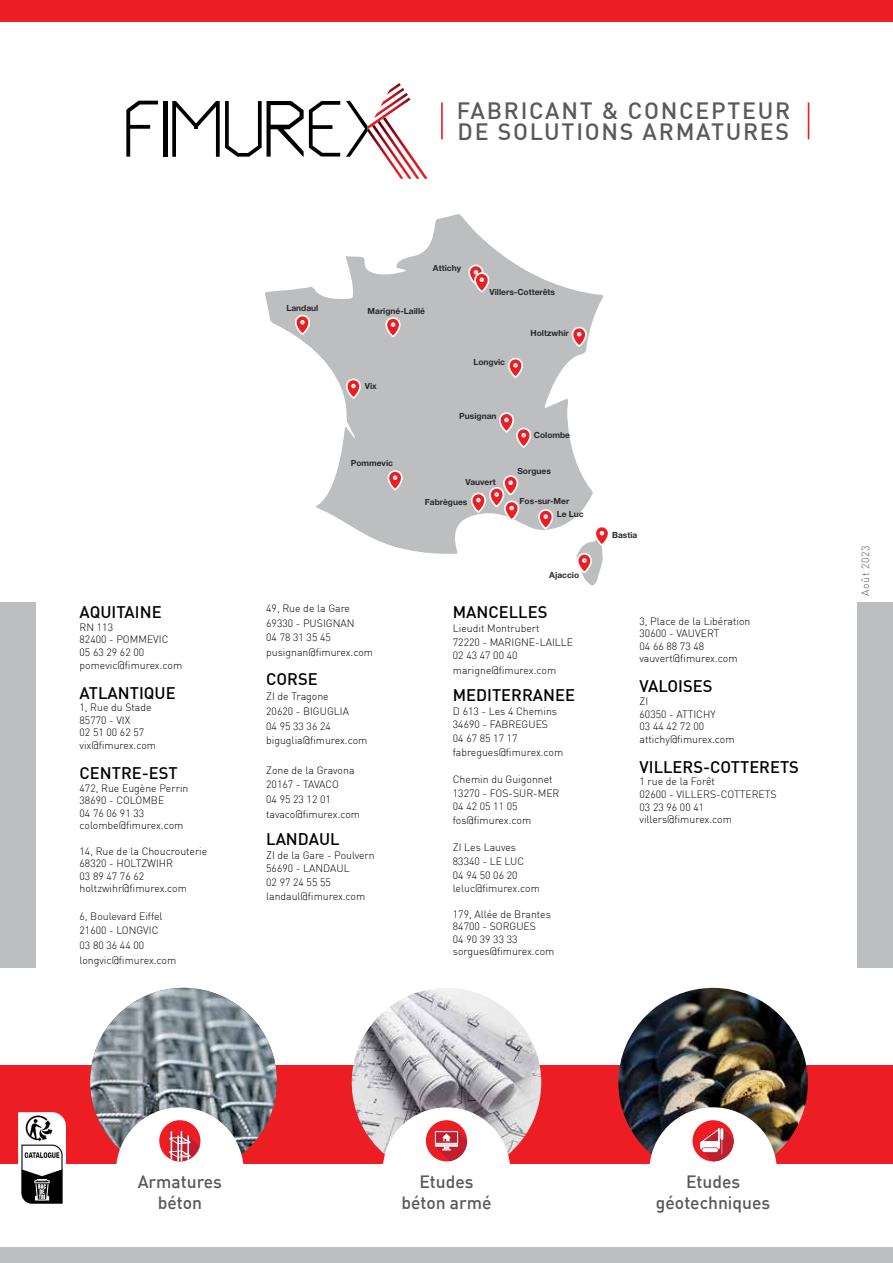
<style>
.page{position:relative;width:893px;height:1263px;background:#fff}
.page>*{position:absolute;margin:0;border:0;box-sizing:border-box;transform-origin:0 0}
.t1{font:500 23.1px/21.1px "DIN";letter-spacing:.075em;color:#58595b}
.t2{font:500 17.4px/21px "DIN";color:#58595b;text-align:center}
.t3{font:500 16.5px "DIN";color:#000}
.t4{font:300 10.5px/12.6px "DIN";color:#000}
.t5{font:300 10.5px "DIN";letter-spacing:.06em;color:#58595b}
.t6{font:700 8.4px "Helvetica Neue LT Std";color:#292928}
</style>
<div class="page">
<div style="left:0;top:602px;width:36px;height:365px;background:#bcbec0"></div>
<div style="left:857px;top:602px;width:36px;height:365px;background:#bcbec0"></div>
<svg style="left:265px;top:214px;width:339px;height:371px;fill:#bcbec0"></svg>
<svg style="left:498px;top:411px;width:34px;height:38px"></svg>
<svg style="left:507px;top:357px;width:17px;height:22px"></svg>
<svg style="left:571px;top:326px;width:17px;height:22px"></svg>
<svg style="left:537px;top:508px;width:17px;height:22px"></svg>
<svg style="left:470px;top:474px;width:50px;height:48px"></svg>
<svg style="left:576px;top:525px;width:32px;height:49px"></svg>
<svg style="left:387px;top:469px;width:16px;height:22px"></svg>
<svg style="left:385px;top:316px;width:16px;height:22px"></svg>
<svg style="left:294px;top:314px;width:17px;height:22px"></svg>
<svg style="left:345px;top:378px;width:17px;height:22px"></svg>
<svg style="left:467px;top:264px;width:23px;height:29px"></svg>
<svg style="left:126px;top:101px;width:32px;height:56px"></svg>
<hr style="left:163px;top:101px;width:4px;height:56px;background:#000">
<svg style="left:172px;top:101px;width:168px;height:56px"></svg>
<svg style="left:346px;top:83px;width:82px;height:96px"></svg>
<hr style="left:441px;top:102px;width:2px;height:37px;background:#ed1d24">
<hr style="left:808px;top:102px;width:1px;height:37px;background:#ed1d24">
<div style="left:0;top:1065px;width:893px;height:98px;background:#ed1d24"></div>
<div style="left:0;top:1247px;width:893px;height:16px;background:#bcbec0"></div>
<div style="left:0;top:0;width:893px;height:21px;background:#ed1d24"></div>
<img style="left:90px;top:988px;width:187px;height:186px;border-radius:93px">
<div style="left:116px;top:1107px;width:128px;height:128px;background:#fff;border-radius:50%"></div>
<div style="left:159px;top:1120px;width:41px;height:41px;background:#ed1d24;border-radius:50%"></div>
<svg style="left:169px;top:1131px;width:31px;height:30px"></svg>
<img style="left:352px;top:988px;width:189px;height:175px">
<div style="left:383px;top:1107px;width:127px;height:128px;background:#fff;border-radius:50%"></div>
<div style="left:426px;top:1120px;width:41px;height:41px;background:#ed1d24;border-radius:50%"></div>
<svg style="left:435px;top:1131px;width:32px;height:30px"></svg>
<img style="left:618px;top:988px;width:190px;height:189px;border-radius:95px">
<div style="left:649px;top:1107px;width:128px;height:128px;background:#fff;border-radius:50%"></div>
<div style="left:692px;top:1120px;width:42px;height:41px;background:#ed1d24;border-radius:50%"></div>
<svg style="left:700px;top:1128px;width:34px;height:33px"></svg>
<img style="left:19px;top:1112px;width:47px;height:92px">
<h3 class="t3" style="left:80px;top:602px;width:84px">AQUITAINE</h3>
<p class="t4" style="left:80px;top:621px;width:104px">RN 113<br>82400 - POMMEVIC<br>05 63 29 62 00 pomevic@fimurex.com</p>
<h3 class="t3" style="left:80px;top:682px;width:98px">ATLANTIQUE</h3>
<p class="t4" style="left:80px;top:701px;width:78px">1, Rue du Stade<br>85770 - VIX<br>02 51 00 62 57 vix@fimurex.com</p>
<h3 class="t3" style="left:80px;top:762px;width:100px">CENTRE-EST</h3>
<p class="t4" style="left:80px;top:781px;width:110px">472, Rue Eugène Perrin<br>38690 - COLOMBE<br>04 76 06 91 33 colombe@fimurex.com</p>
<p class="t4" style="left:80px;top:844px;width:129px">14, Rue de la Choucrouterie<br>68320 - HOLTZWIHR<br>03 89 47 76 62 holtzwihr@fimurex.com</p>
<p class="t4" style="left:80px;top:908px;width:98px;line-height:14.7px">6, Boulevard Eiffel<br>21600 - LONGVIC<br>03 80 36 44 00 longvic@fimurex.com</p>
<h1 class="t1" style="left:457px;top:99px;width:335px">FABRICANT &amp; CONCEPTEUR<br>DE SOLUTIONS ARMATURES</h1>
<p class="t6" style="left:433px;top:263px;width:30px">Attichy</p>
<p class="t6" style="left:286px;top:303px;width:34px">Landaul</p>
<p class="t6" style="left:367px;top:306px;width:59px">Marigné-Laillé</p>
<p class="t6" style="left:365px;top:381px;width:14px">Vix</p>
<p class="t6" style="left:489px;top:287px;width:67px">Villers-Cotterêts</p>
<p class="t6" style="left:473px;top:357px;width:33px">Longvic</p>
<p class="t6" style="left:531px;top:327px;width:40px">Holtzwhir</p>
<p class="t6" style="left:351px;top:457px;width:44px">Pommevic</p>
<p class="t4" style="left:266px;top:601px;width:108px;line-height:14.7px">49, Rue de la Gare<br>69330 - PUSIGNAN<br>04 78 31 35 45 pusignan@fimurex.com</p>
<h3 class="t3" style="left:266px;top:669px;width:53px">CORSE</h3>
<p class="t4" style="left:266px;top:689px;width:103px;line-height:14.7px">ZI de Tragone<br>20620 - BIGUGLIA<br>04 95 33 36 24 biguglia@fimurex.com</p>
<p class="t4" style="left:266px;top:762px;width:95px;line-height:14.7px">Zone de la Gravona<br>20167 - TAVACO<br>04 95 23 12 01 tavaco@fimurex.com</p>
<h3 class="t3" style="left:266px;top:828px;width:75px">LANDAUL</h3>
<p class="t4" style="left:266px;top:848px;width:110px;line-height:13.6px">ZI de la Gare - Poulvern<br>56690 - LANDAUL<br>02 97 24 55 55 landaul@fimurex.com</p>
<p class="t6" style="left:459px;top:410px;width:39px">Pusignan</p>
<p class="t6" style="left:466px;top:477px;width:32px">Vauvert</p>
<p class="t6" style="left:534px;top:430px;width:38px">Colombe</p>
<p class="t6" style="left:517px;top:466px;width:35px">Sorgues</p>
<p class="t6" style="left:425px;top:496px;width:44px">Fabrègues</p>
<p class="t6" style="left:520px;top:496px;width:51px">Fos-sur-Mer</p>
<p class="t6" style="left:557px;top:508px;width:29px">Le Luc</p>
<p class="t6" style="left:549px;top:570px;width:31px">Ajaccio</p>
<h3 class="t3" style="left:453px;top:602px;width:96px">MANCELLES</h3>
<p class="t4" style="left:453px;top:621px;width:122px;line-height:13.6px">Lieudit Montrubert<br>72220 - MARIGNE-LAILLE<br>02 43 47 00 40</p>
<p class="t4" style="left:453px;top:664px;width:105px">marigne@fimurex.com</p>
<h3 class="t3" style="left:453px;top:685px;width:124px">MEDITERRANEE</h3>
<p class="t4" style="left:453px;top:704px;width:112px;line-height:13.6px">D 613 - Les 4 Chemins<br>34690 - FABREGUES<br>04 67 85 17 17 fabregues@fimurex.com</p>
<p class="t4" style="left:453px;top:772px;width:108px;line-height:13.6px">Chemin du Guigonnet<br>13270 - FOS-SUR-MER<br>04 42 05 11 05 fos@fimurex.com</p>
<p class="t4" style="left:453px;top:841px;width:89px;line-height:13.6px">ZI Les Lauves<br>83340 - LE LUC<br>04 94 50 06 20 leluc@fimurex.com</p>
<p class="t4" style="left:453px;top:907px;width:103px">179, Allée de Brantes<br>84700 - SORGUES<br>04 90 39 33 33 sorgues@fimurex.com</p>
<p class="t6" style="left:612px;top:530px;width:27px">Bastia</p>
<p class="t4" style="left:639px;top:614px;width:112px">3, Place de la Libération<br>30600 - VAUVERT<br>04 66 88 73 48 vauvert@fimurex.com</p>
<h3 class="t3" style="left:639px;top:676px;width:74px">VALOISES</h3>
<p class="t4" style="left:639px;top:695px;width:97px">ZI<br>60350 - ATTICHY<br>03 44 42 72 00 attichy@fimurex.com</p>
<h3 class="t3" style="left:639px;top:756px;width:161px">VILLERS-COTTERETS</h3>
<p class="t4" style="left:639px;top:775px;width:139px">1 rue de la Forêt<br>02600 - VILLERS-COTTERETS<br>03 23 96 00 41 villers@fimurex.com</p>
<p class="t5" style="left:859px;top:596px;width:52px;rotate:-90deg">Août 2023</p>
<h2 class="t2" style="left:138px;top:1171px;width:86px">Armatures béton</h2>
<h2 class="t2" style="left:401px;top:1171px;width:92px">Etudes béton armé</h2>
<h2 class="t2" style="left:656px;top:1171px;width:116px">Etudes géotechniques</h2>
</div>
